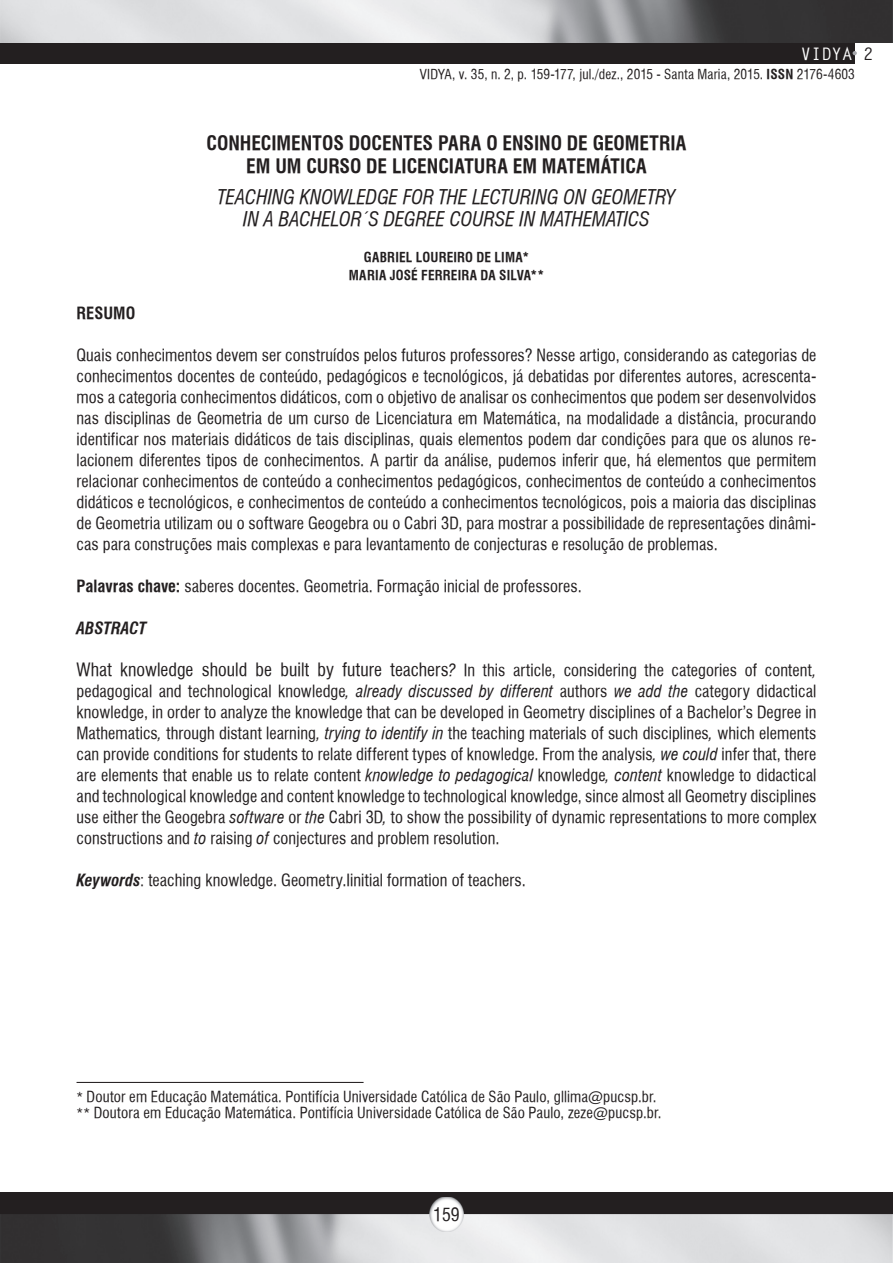
<style>
.page{position:relative;width:893px;height:1263px;background:#fff}
.page>*{position:absolute;margin:0;border:0;box-sizing:border-box;transform-origin:0 0}
.t1{font:italic condensed 19.5px/22.5px "Halvett";color:#231f20;text-align:center}
.t2{font:700 condensed 19.5px/22.5px "Halvett";color:#231f20;text-align:center}
.t3{font:18px "Halvett Condensed";color:#231f20}
.t4{font:700 17.25px "Letter Gothic Std";color:#fff}
.t5{font:16.5px/21px "Halvett Condensed";letter-spacing:.005em;color:#231f20;text-align:justify}
.t6{font:italic 700 condensed 16.5px "Halvett";letter-spacing:-.01em;color:#231f20}
.t7{font:700 condensed 16.5px "Halvett";letter-spacing:.005em;color:#231f20}
.t8{font:15px/16.5px "Halvett Condensed";letter-spacing:.01em;color:#231f20}
.t9{font:13.5px "Halvett Condensed";letter-spacing:.01em;color:#231f20}
.t10{font:700 condensed 13.5px/18px "Halvett";letter-spacing:.01em;color:#231f20;text-align:center}
.s1{color:#231f20}
.s2{font-family:"Halvett";font-weight:700;font-stretch:condensed}
.s3{font-size:18px}
.s4{font-family:"Halvett";font-style:italic;font-stretch:condensed}
.s5{font-family:"Halvett";font-weight:700;font-style:italic;font-stretch:condensed}
.s6{font-size:13.5px}
</style>
<div class="page">
<div style="left:0;top:0;width:855px;height:64px;background:#231f20"></div>
<img style="left:0;top:0;width:893px;height:43px">
<svg style="left:853px;top:51px;width:4px;height:4px"></svg>
<div style="left:0;top:1193px;width:893px;height:70px;background:#231f20"></div>
<img style="left:0;top:1214px;width:893px;height:49px">
<img style="left:429px;top:1197px;width:34px;height:34px">
<hr style="left:77px;top:1082px;width:287px;height:1px;background:#231f20">
<p class="t4" style="left:801px;top:43px;width:74px">VIDYA <span class="s1">2</span></p>
<p class="t9" style="left:420px;top:66px;width:436px">VIDYA, v. 35, n. 2, p. 159-177, jul./dez., 2015 - Santa Maria, 2015. <span class="s2">ISSN</span> 2176-4603</p>
<p class="t2" style="left:206px;top:132px;width:482px">CONHECIMENTOS DOCENTES PARA O ENSINO DE GEOMETRIA<br>EM UM CURSO DE LICENCIATURA EM MATEMÁTICA</p>
<p class="t1" style="left:218px;top:186px;width:459px">TEACHING KNOWLEDGE FOR THE LECTURING ON GEOMETRY<br>IN A BACHELOR´S DEGREE COURSE IN MATHEMATICS</p>
<p class="t10" style="left:349px;top:248px;width:197px">GABRIEL LOUREIRO DE LIMA*<br>MARIA JOSÉ FERREIRA DA SILVA**</p>
<p class="t7" style="left:77px;top:303px;width:60px">RESUMO</p>
<p class="t5" style="left:77px;top:345px;width:741px">Quais conhecimentos devem ser construídos pelos futuros professores? Nesse artigo, considerando as categorias de conhecimentos docentes de conteúdo, pedagógicos e tecnológicos, já debatidas por diferentes autores, acrescenta&shy;mos a categoria conhecimentos didáticos, com o objetivo de analisar os conhecimentos que podem ser desenvolvidos nas disciplinas de Geometria de um curso de Licenciatura em Matemática, na modalidade a distância, procurando identificar nos materiais didáticos de tais disciplinas, quais elementos podem dar condições para que os alunos re&shy;lacionem diferentes tipos de conhecimentos. A partir da análise, pudemos inferir que, há elementos que permitem relacionar conhecimentos de conteúdo a conhecimentos pedagógicos, conhecimentos de conteúdo a conhecimentos didáticos e tecnológicos, e conhecimentos de conteúdo a conhecimentos tecnológicos, pois a maioria das disciplinas de Geometria utilizam ou o software Geogebra ou o Cabri 3D, para mostrar a possibilidade de representações dinâmi&shy;cas para construções mais complexas e para levantamento de conjecturas e resolução de problemas.</p>
<p class="t5" style="left:77px;top:576px;width:507px"><span class="s2">Palavras chave:</span> saberes docentes. Geometria. Formação inicial de professores.</p>
<p class="t6" style="left:77px;top:618px;width:72px">ABSTRACT</p>
<p class="t5" style="left:77px;top:660px;width:741px"><span class="s3">What knowledge should be built by future teachers</span><span class="s4">?</span> In this article, considering the categories of content<span class="s4">, </span>pedagogical and technological knowledge<span class="s4">, already discussed by different</span> authors <span class="s4">we add the</span> category didactical knowledge, in order to analyze the knowledge that can be developed in Geometry disciplines of a Bachelor’s Degree in Mathematics<span class="s4">,</span> through distant learning<span class="s4">, trying to identify in</span> the teaching materials of such disciplines<span class="s4">,</span> which elements can provide conditions for students to relate different types of knowledge. From the analysis<span class="s4">, we could</span> infer that, there are elements that enable us to relate content <span class="s4">knowledge to pedagogical</span> knowledge<span class="s4">, content</span> knowledge to didactical and technological knowledge and content knowledge to technological knowledge, since almost all Geometry disciplines use either the Geogebra <span class="s4">software</span> or <span class="s4">the</span> Cabri 3D<span class="s4">,</span> to show the possibility of dynamic representations to more complex constructions and <span class="s4">to</span> raising <span class="s4">of</span> conjectures and problem resolution.</p>
<p class="t5" style="left:77px;top:870px;width:451px"><span class="s5">Keywords</span>: teaching knowledge. Geometry.Iinitial formation of teachers.</p>
<p class="t8" style="left:77px;top:1088px;width:586px"><span class="s6">*</span> Doutor em Educação Matemática. Pontifícia Universidade Católica de São Paulo, gllima@pucsp.br. <span class="s6">**</span> Doutora em Educação Matemática. Pontifícia Universidade Católica de São Paulo, zeze@pucsp.br.</p>
<p class="t3" style="left:433px;top:1204px;width:28px">159</p>
</div>
